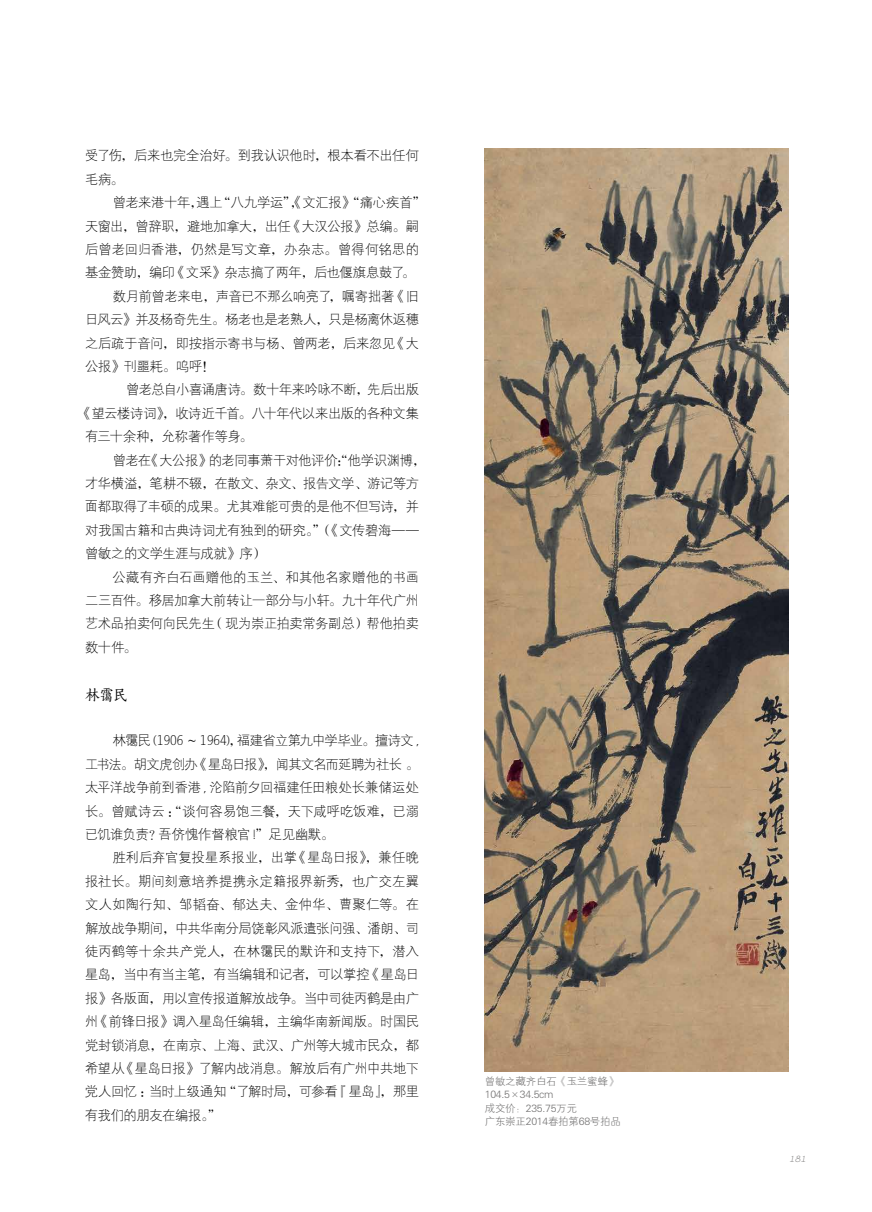
<style>
.page{position:relative;width:872px;height:1212px;background:#fff}
.page>*{position:absolute;margin:0;border:0;box-sizing:border-box;transform-origin:0 0}
.t1{font:15px "FZSKBXKJW GB1 0";color:#000}
.t2{font:13.5px "FZXDXK GBK1 0";letter-spacing:-.02em;color:#000}
.t3{font:13.5px "FZXDXK GBK1 0";letter-spacing:.015em;color:#000}
.t4{font:13.5px "FZXDXK GBK1 0";letter-spacing:-.055em;color:#000}
.t5{font:13.5px "FZXDXK GBK1 0";letter-spacing:-.06em;color:#000}
.t6{font:13.5px "FZXDXK GBK1 0";letter-spacing:-.04em;color:#000}
.t7{font:13.5px "FZXDXK GBK1 0";letter-spacing:.005em;color:#000}
.t8{font:13.5px "FZXDXK GBK1 0";letter-spacing:.02em;color:#000}
.t9{font:10.5px/13.5px "FZXH1 K GBK1 0";letter-spacing:-.025em;color:#727171}
.t10{font:italic 9px "Champagne&Limousines";color:#727171;scale:1.2 1}
.s1{font-family:"FZBSK GBK1 0"}
.s2{font-family:"Champagne&Limousines"}
</style>
<div class="page">
<img style="left:485px;top:148px;width:303px;height:924px">
<p class="t2" style="left:85px;top:148px;width:335px">受了伤<span class="s1">，</span>后来也完全治好<span class="s1">。</span>到我认识他时<span class="s1">，</span>根本看不出任何</p>
<p class="t2" style="left:85px;top:172px;width:40px">毛病<span class="s1">。</span></p>
<p class="t2" style="left:113px;top:195px;width:314px">曾老来港十年<span class="s1">，</span>遇上<span class="s1">“</span>八九学运<span class="s1">”，《</span>文汇报<span class="s1">》“</span>痛心疾首<span class="s1">”</span></p>
<p class="t2" style="left:85px;top:219px;width:335px">天窗出<span class="s1">，</span>曾辞职<span class="s1">，</span>避地加拿大<span class="s1">，</span>出任<span class="s1">《</span>大汉公报<span class="s1">》</span>总编<span class="s1">。</span>嗣</p>
<p class="t3" style="left:85px;top:242px;width:335px">后曾老回归香港<span class="s1">，</span>仍然是写文章<span class="s1">，</span>办杂志<span class="s1">。</span>曾得何铭思的</p>
<p class="t2" style="left:85px;top:265px;width:331px">基金赞助<span class="s1">，</span>编印<span class="s1">《</span>文采<span class="s1">》</span>杂志搞了两年<span class="s1">，</span>后也偃旗息鼓了<span class="s1">。</span></p>
<p class="t2" style="left:113px;top:289px;width:308px">数月前曾老来电<span class="s1">，</span>声音已不那么响亮了<span class="s1">，</span>嘱寄拙著<span class="s1">《</span>旧</p>
<p class="t2" style="left:85px;top:312px;width:335px">日风云<span class="s1">》</span>并及杨奇先生<span class="s1">。</span>杨老也是老熟人<span class="s1">，</span>只是杨离休返穗</p>
<p class="t2" style="left:85px;top:336px;width:335px">之后疏于音问<span class="s1">，</span>即按指示寄书与杨<span class="s1">、</span>曾两老<span class="s1">，</span>后来忽见<span class="s1">《</span>大</p>
<p class="t2" style="left:85px;top:359px;width:131px">公报<span class="s1">》</span>刊噩耗<span class="s1">。</span>呜呼<span class="s1">！</span></p>
<p class="t2" style="left:113px;top:382px;width:308px">　曾老总自小喜诵唐诗<span class="s1">。</span>数十年来吟咏不断<span class="s1">，</span>先后出版</p>
<p class="t2" style="left:78px;top:406px;width:342px"><span class="s1">《</span>望云楼诗词<span class="s1">》，</span>收诗近千首<span class="s1">。</span>八十年代以来出版的各种文集</p>
<p class="t2" style="left:85px;top:429px;width:169px">有三十余种<span class="s1">，</span>允称著作等身<span class="s1">。</span></p>
<p class="t2" style="left:113px;top:453px;width:314px">曾老在<span class="s1">《</span>大公报<span class="s1">》</span>的老同事萧干对他评价<span class="s1">：“</span>他学识渊博<span class="s1">，</span></p>
<p class="t2" style="left:85px;top:476px;width:335px">才华横溢<span class="s1">，</span>笔耕不辍<span class="s1">，</span>在散文<span class="s1">、</span>杂文<span class="s1">、</span>报告文学<span class="s1">、</span>游记等方</p>
<p class="t2" style="left:85px;top:499px;width:335px">面都取得了丰硕的成果<span class="s1">。</span>尤其难能可贵的是他不但写诗<span class="s1">，</span>并</p>
<p class="t2" style="left:85px;top:523px;width:335px">对我国古籍和古典诗词尤有独到的研究<span class="s1">。”（《</span>文传碧海<span class="s1">——</span></p>
<p class="t2" style="left:85px;top:546px;width:180px">曾敏之的文学生涯与成就<span class="s1">》</span>序<span class="s1">）</span></p>
<p class="t3" style="left:113px;top:570px;width:308px">公藏有齐白石画赠他的玉兰<span class="s1">、</span>和其他名家赠他的书画</p>
<p class="t6" style="left:85px;top:593px;width:335px">二三百件<span class="s1">。</span>移居加拿大前转让一部分与小轩<span class="s1">。</span>九十年代广州</p>
<p class="t2" style="left:85px;top:616px;width:335px">艺术品拍卖何向民先生<span class="s1">（</span>现为崇正拍卖常务副总<span class="s1">）</span>帮他拍卖</p>
<p class="t2" style="left:85px;top:640px;width:53px">数十件<span class="s1">。</span></p>
<p class="t1" style="left:85px;top:687px;width:44px">林霭民</p>
<p class="t4" style="left:113px;top:733px;width:308px">林霭民 <span class="s2">(</span>1906 <span class="s1">～</span>1964<span class="s2">)</span><span class="s1">，</span>福建省立第九中学毕业<span class="s1">。</span>擅诗文 <span class="s2">,</span></p>
<p class="t5" style="left:85px;top:757px;width:335px">工书法<span class="s1">。</span>胡文虎创办<span class="s1">《</span>星岛日报<span class="s1">》，</span>闻其文名而延聘为社长<span class="s1">。</span></p>
<p class="t2" style="left:85px;top:780px;width:335px">太平洋战争前到香港 <span class="s2">,</span> 沦陷前夕回福建任田粮处长兼储运处</p>
<p class="t7" style="left:85px;top:804px;width:335px">长<span class="s1">。</span>曾赋诗云<span class="s1">：“</span>谈何容易饱三餐<span class="s1">，</span>天下咸呼吃饭难<span class="s1">，</span>已溺</p>
<p class="t2" style="left:85px;top:827px;width:250px">已饥谁负责<span class="s1">？</span>吾侪愧作督粮官 <span class="s2">!</span><span class="s1">”</span>足见幽默<span class="s1">。</span></p>
<p class="t2" style="left:113px;top:850px;width:308px">胜利后弃官复投星系报业<span class="s1">，</span>出掌<span class="s1">《</span>星岛日报<span class="s1">》，</span>兼任晚</p>
<p class="t3" style="left:85px;top:874px;width:335px">报社长<span class="s1">。</span>期间刻意培养提携永定籍报界新秀<span class="s1">，</span>也广交左翼</p>
<p class="t8" style="left:85px;top:897px;width:335px">文人如陶行知<span class="s1">、</span>邹韬奋<span class="s1">、</span>郁达夫<span class="s1">、</span>金仲华<span class="s1">、</span>曹聚仁等<span class="s1">。</span>在</p>
<p class="t2" style="left:85px;top:921px;width:335px">解放战争期间<span class="s1">，</span>中共华南分局饶彰风派遣张问强<span class="s1">、</span>潘朗<span class="s1">、</span>司</p>
<p class="t3" style="left:85px;top:944px;width:335px">徒丙鹤等十余共产党人<span class="s1">，</span>在林霭民的默许和支持下<span class="s1">，</span>潜入</p>
<p class="t2" style="left:85px;top:967px;width:335px">星岛<span class="s1">，</span>当中有当主笔<span class="s1">，</span>有当编辑和记者<span class="s1">，</span>可以掌控<span class="s1">《</span>星岛日</p>
<p class="t2" style="left:85px;top:991px;width:335px">报<span class="s1">》</span>各版面<span class="s1">，</span>用以宣传报道解放战争<span class="s1">。</span>当中司徒丙鹤是由广</p>
<p class="t2" style="left:85px;top:1014px;width:335px">州<span class="s1">《</span>前锋日报<span class="s1">》</span>调入星岛任编辑<span class="s1">，</span>主编华南新闻版<span class="s1">。</span>时国民</p>
<p class="t2" style="left:85px;top:1038px;width:335px">党封锁消息<span class="s1">，</span>在南京<span class="s1">、</span>上海<span class="s1">、</span>武汉<span class="s1">、</span>广州等大城市民众<span class="s1">，</span>都</p>
<p class="t2" style="left:85px;top:1061px;width:335px">希望从<span class="s1">《</span>星岛日报<span class="s1">》</span>了解内战消息<span class="s1">。</span>解放后有广州中共地下</p>
<p class="t2" style="left:85px;top:1084px;width:335px">党人回忆<span class="s1">：</span>当时上级通知<span class="s1">“</span>了解时局<span class="s1">，</span>可参看<span class="s1">『</span>星岛<span class="s1">』，</span>那里</p>
<p class="t2" style="left:85px;top:1108px;width:138px">有我们的朋友在编报<span class="s1">。”</span></p>
<p class="t9" style="left:485px;top:1075px;width:138px">曾敏之藏齐白石《玉兰蜜蜂》<br>104.5<span class="s1">×</span>34.5cm<br>成交价：235.75万元<br>广东崇正2014春拍第68号拍品</p>
<p class="t10" style="left:789px;top:1154px;width:16px">181</p>
</div>
